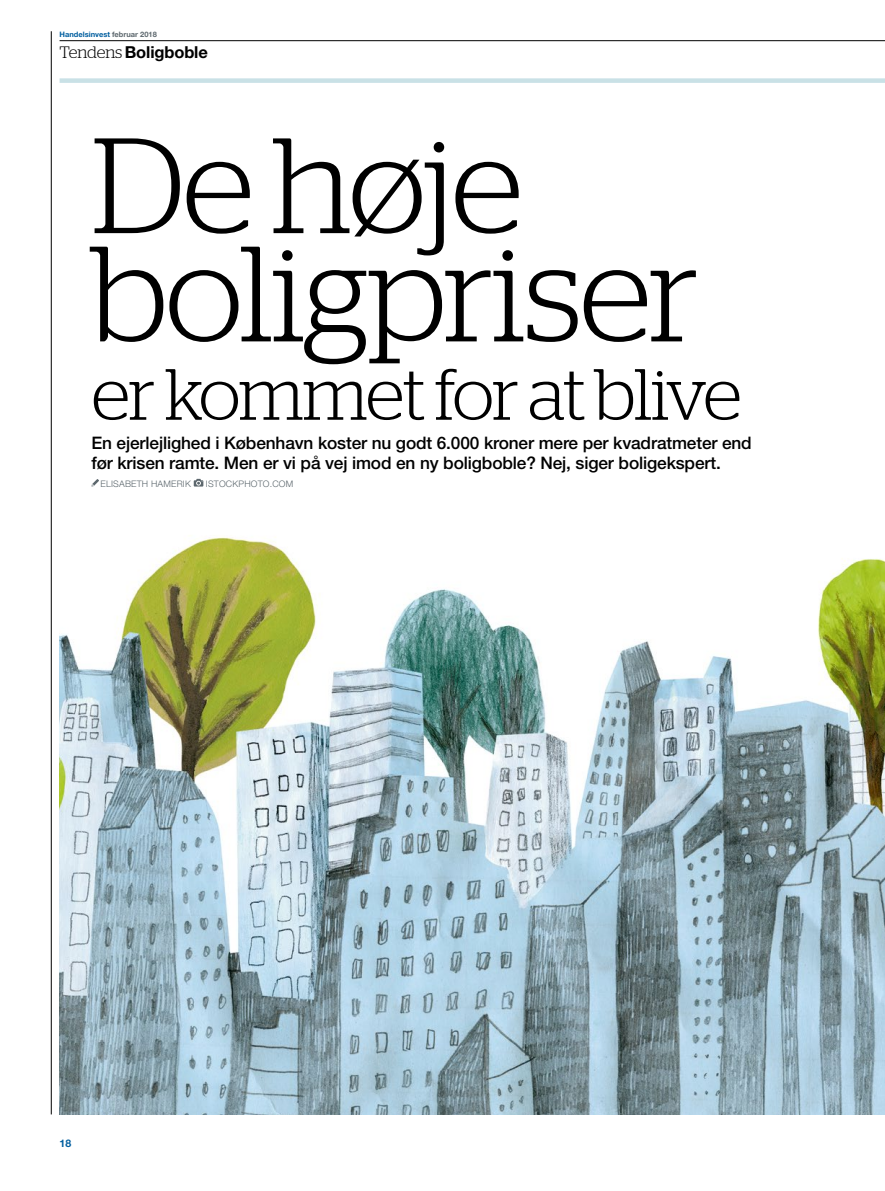
<style>
.page{position:relative;width:885px;height:1191px;background:#fff}
.page>*{position:absolute;margin:0;border:0;box-sizing:border-box;transform-origin:0 0}
.t1{font:300 135.3px/108.1px "Stag";letter-spacing:-.02em;color:#000}
.t2{font:300 72.3px "Stag";letter-spacing:-.025em;color:#000}
.t3{font:500 17.25px/20.2px "Helvetica Neue LT Pro";letter-spacing:-.01em;color:#000}
.t4{font:700 16.5px "Helvetica Neue LT Pro";letter-spacing:-.01em;color:#000}
.t5{font:700 10.5px "Helvetica Neue LT Pro";color:#005e9f}
.t6{font:300 9px "Helvetica Neue LT Pro";letter-spacing:.02em;color:#5c676d}
.t7{font:700 7.5px "Helvetica Neue LT Pro";color:#005e9f}
.s1{color:#5c676d}
.s2{font-family:"Stag";font-weight:300}
</style>
<div class="page">
<hr style="left:60px;top:40px;width:824px;height:1px;background:#000">
<hr style="left:51px;top:31px;width:1px;height:1083px;background:#000">
<img style="left:60px;top:478px;width:824px;height:636px">
<svg style="left:91px;top:479px;width:8px;height:7px"></svg>
<svg style="left:194px;top:479px;width:9px;height:7px"></svg>
<div style="left:60px;top:78px;width:824px;height:5px;background:#c9e1e6"></div>
<p class="t7" style="left:60px;top:29px;width:99px">Handelsinvest <span class="s1">februar 2018</span></p>
<p class="t4" style="left:60px;top:42px;width:150px"><span class="s2">Tendens</span> Boligboble</p>
<h1 class="t1" style="left:91px;top:130px;width:609px">De høje boligpriser</h1>
<h2 class="t2" style="left:91px;top:353px;width:651px">er kommet for at blive</h2>
<p class="t3" style="left:91px;top:432px;width:661px">En ejerlejlighed i København koster nu godt 6.000 kroner mere per kvadratmeter end før krisen ramte. Men er vi på vej imod en ny boligboble? Nej, siger boligekspert.</p>
<p class="t6" style="left:101px;top:478px;width:92px">ELISABETH HAMERIK</p>
<p class="t6" style="left:206px;top:478px;width:89px">ISTOCKPHOTO.COM</p>
<p class="t5" style="left:60px;top:1136px;width:13px">18</p>
</div>
